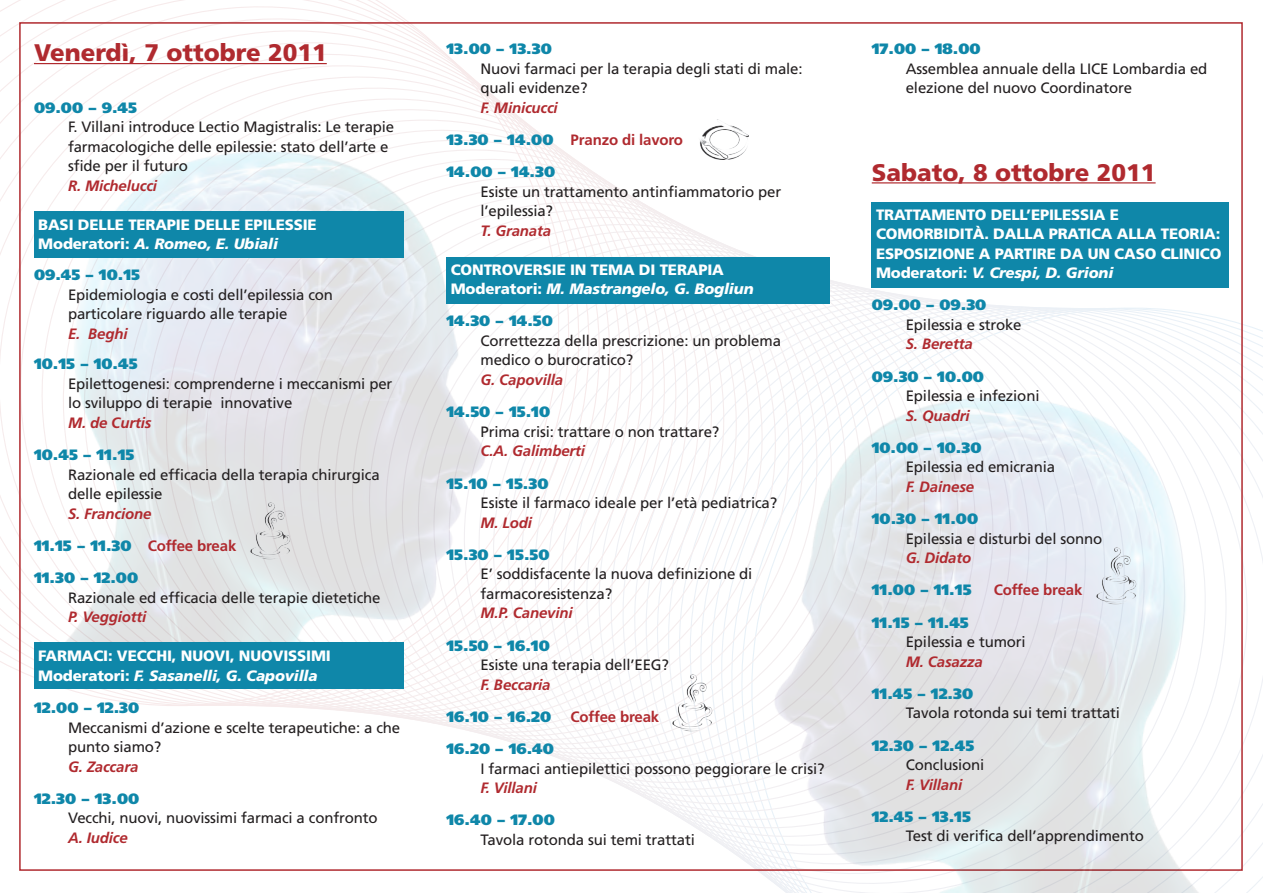
<style>
.page{position:relative;width:1263px;height:893px;background:#fff}
.page>*{position:absolute;margin:0;border:0;box-sizing:border-box;transform-origin:0 0}
.t1{font:900 24px "Frutiger";color:#b02a2f}
.t2{font:15px/19.5px "Frutiger";letter-spacing:-.01em;color:#231f20}
.t3{font:900 15px "Frutiger";color:#0f87a9}
.t4{font:italic 700 15px "Frutiger";letter-spacing:-.01em;color:#b02a2f}
.t5{font:900 15px/19.5px "Frutiger";letter-spacing:-.01em;color:#fff}
.t6{font:italic 900 15px "Frutiger";letter-spacing:-.01em;color:#fff}
.t7{font:700 15px "Frutiger";letter-spacing:-.01em;color:#b02a2f}
.s1{font-style:normal}
.s2{font-weight:700;color:#b02a2f}
.s3{font-weight:900;color:#0f87a9}
</style>
<div class="page">
<svg style="left:0;top:0;width:593px;height:741px"></svg>
<img style="left:7px;top:146px;width:520px;height:507px">
<div style="left:34px;top:212px;width:370px;height:46px;background:#0f87a9"></div>
<div style="left:34px;top:642px;width:370px;height:46px;background:#0f87a9"></div>
<div style="left:446px;top:258px;width:383px;height:46px;background:#0f87a9"></div>
<div style="left:872px;top:202px;width:357px;height:85px;background:#0f87a9"></div>
<img style="left:733px;top:392px;width:520px;height:501px">
<hr style="left:34px;top:63px;width:293px;height:1px;background:#b02a2f">
<hr style="left:872px;top:182px;width:283px;height:1px;background:#b02a2f">
<img style="left:238px;top:500px;width:63px;height:63px">
<img style="left:661px;top:671px;width:63px;height:63px">
<img style="left:1084px;top:544px;width:63px;height:63px">
<img style="left:700px;top:119px;width:48px;height:41px">
<p class="t1" style="left:34px;top:38px;width:294px">Venerdì, 7 ottobre 2011</p>
<p class="t3" style="left:34px;top:99px;width:104px">09.00 – 9.45</p>
<p class="t2" style="left:68px;top:117px;width:328px">F. Villani introduce Lectio Magistralis: Le terapie farmacologiche delle epilessie: stato dell’arte e sfide per il futuro</p>
<p class="t4" style="left:68px;top:177px;width:91px">R. Michelucci</p>
<p class="t5" style="left:38px;top:215px;width:280px">BASI DELLE TERAPIE DELLE EPILESSIE</p>
<p class="t6" style="left:38px;top:235px;width:241px"><span class="s1">Moderatori:</span> A. Romeo, E. Ubiali</p>
<p class="t3" style="left:34px;top:266px;width:108px">09.45 – 10.15</p>
<p class="t2" style="left:68px;top:285px;width:267px">Epidemiologia e costi dell’epilessia con particolare riguardo alle terapie</p>
<p class="t4" style="left:68px;top:325px;width:61px">E. Beghi</p>
<p class="t3" style="left:34px;top:355px;width:105px">10.15 – 10.45</p>
<p class="t2" style="left:68px;top:374px;width:326px">Epilettogenesi: comprenderne i meccanismi per lo sviluppo di terapie innovative</p>
<p class="t4" style="left:68px;top:414px;width:85px">M. de Curtis</p>
<p class="t3" style="left:34px;top:446px;width:102px">10.45 – 11.15</p>
<p class="t2" style="left:68px;top:465px;width:313px">Razionale ed efficacia della terapia chirurgica delle epilessie</p>
<p class="t4" style="left:68px;top:505px;width:85px">S. Francione</p>
<p class="t3" style="left:34px;top:537px;width:204px">11.15 – 11.30 <span class="s2">Coffee break</span></p>
<p class="t3" style="left:34px;top:569px;width:106px">11.30 – 12.00</p>
<p class="t2" style="left:68px;top:588px;width:314px">Razionale ed efficacia delle terapie dietetiche</p>
<p class="t4" style="left:68px;top:608px;width:80px">P. Veggiotti</p>
<p class="t5" style="left:38px;top:646px;width:294px">FARMACI: VECCHI, NUOVI, NUOVISSIMI</p>
<p class="t6" style="left:38px;top:667px;width:281px"><span class="s1">Moderatori:</span> F. Sasanelli, G. Capovilla</p>
<p class="t3" style="left:34px;top:699px;width:107px">12.00 – 12.30</p>
<p class="t2" style="left:68px;top:717px;width:334px">Meccanismi d’azione e scelte terapeutiche: a che punto siamo?</p>
<p class="t4" style="left:68px;top:757px;width:72px">G. Zaccara</p>
<p class="t3" style="left:34px;top:789px;width:107px">12.30 – 13.00</p>
<p class="t2" style="left:68px;top:808px;width:311px">Vecchi, nuovi, nuovissimi farmaci a confronto</p>
<p class="t4" style="left:68px;top:829px;width:61px">A. Iudice</p>
<p class="t3" style="left:446px;top:40px;width:107px">13.00 – 13.30</p>
<p class="t2" style="left:480px;top:59px;width:324px">Nuovi farmaci per la terapia degli stati di male: quali evidenze?</p>
<p class="t4" style="left:480px;top:99px;width:79px">F. Minicucci</p>
<p class="t7" style="left:446px;top:131px;width:238px"><span class="s3">13.30 – 14.00</span> Pranzo di lavoro</p>
<p class="t3" style="left:446px;top:163px;width:110px">14.00 – 14.30</p>
<p class="t2" style="left:480px;top:182px;width:302px">Esiste un trattamento antinfiammatorio per l’epilessia?</p>
<p class="t4" style="left:480px;top:222px;width:72px">T. Granata</p>
<p class="t5" style="left:451px;top:259px;width:275px">CONTROVERSIE IN TEMA DI TERAPIA</p>
<p class="t6" style="left:451px;top:280px;width:304px"><span class="s1">Moderatori:</span> M. Mastrangelo, G. Bogliun</p>
<p class="t3" style="left:446px;top:312px;width:108px">14.30 – 14.50</p>
<p class="t2" style="left:480px;top:331px;width:302px">Correttezza della prescrizione: un problema medico o burocratico?</p>
<p class="t4" style="left:480px;top:371px;width:84px">G. Capovilla</p>
<p class="t3" style="left:446px;top:403px;width:105px">14.50 – 15.10</p>
<p class="t2" style="left:480px;top:422px;width:240px">Prima crisi: trattare o non trattare?</p>
<p class="t4" style="left:480px;top:442px;width:106px">C.A. Galimberti</p>
<p class="t3" style="left:446px;top:474px;width:103px">15.10 – 15.30</p>
<p class="t2" style="left:480px;top:493px;width:298px">Esiste il farmaco ideale per l’età pediatrica?</p>
<p class="t4" style="left:480px;top:513px;width:53px">M. Lodi</p>
<p class="t3" style="left:446px;top:545px;width:105px">15.30 – 15.50</p>
<p class="t2" style="left:480px;top:564px;width:273px">E’ soddisfacente la nuova definizione di farmacoresistenza?</p>
<p class="t4" style="left:480px;top:604px;width:94px">M.P. Canevini</p>
<p class="t3" style="left:446px;top:636px;width:105px">15.50 – 16.10</p>
<p class="t2" style="left:480px;top:655px;width:190px">Esiste una terapia dell’EEG?</p>
<p class="t4" style="left:480px;top:675px;width:71px">F. Beccaria</p>
<p class="t3" style="left:446px;top:707px;width:106px">16.10 – 16.20</p>
<p class="t7" style="left:571px;top:708px;width:90px">Coffee break</p>
<p class="t3" style="left:446px;top:740px;width:109px">16.20 – 16.40</p>
<p class="t2" style="left:480px;top:758px;width:345px">I farmaci antiepilettici possono peggiorare le crisi?</p>
<p class="t4" style="left:480px;top:779px;width:58px">F. Villani</p>
<p class="t3" style="left:446px;top:811px;width:110px">16.40 – 17.00</p>
<p class="t2" style="left:480px;top:830px;width:216px">Tavola rotonda sui temi trattati</p>
<p class="t3" style="left:872px;top:40px;width:110px">17.00 – 18.00</p>
<p class="t2" style="left:906px;top:59px;width:303px">Assemblea annuale della LICE Lombardia ed elezione del nuovo Coordinatore</p>
<p class="t1" style="left:872px;top:158px;width:285px">Sabato, 8 ottobre 2011</p>
<p class="t5" style="left:876px;top:204px;width:346px">TRATTAMENTO DELL’EPILESSIA E<br>COMORBIDITÀ. DALLA PRATICA ALLA TEORIA:</p>
<p class="t5" style="left:876px;top:243px;width:347px">ESPOSIZIONE A PARTIRE DA UN CASO CLINICO</p>
<p class="t6" style="left:876px;top:264px;width:239px"><span class="s1">Moderatori:</span> V. Crespi, D. Grioni</p>
<p class="t3" style="left:872px;top:296px;width:116px">09.00 – 09.30</p>
<p class="t2" style="left:906px;top:315px;width:117px">Epilessia e stroke</p>
<p class="t4" style="left:906px;top:335px;width:69px">S. Beretta</p>
<p class="t3" style="left:872px;top:367px;width:114px">09.30 – 10.00</p>
<p class="t2" style="left:906px;top:386px;width:135px">Epilessia e infezioni</p>
<p class="t4" style="left:906px;top:406px;width:65px">S. Quadri</p>
<p class="t3" style="left:872px;top:438px;width:111px">10.00 – 10.30</p>
<p class="t2" style="left:906px;top:457px;width:151px">Epilessia ed emicrania</p>
<p class="t4" style="left:906px;top:478px;width:70px">F. Dainese</p>
<p class="t3" style="left:872px;top:510px;width:108px">10.30 – 11.00</p>
<p class="t2" style="left:906px;top:528px;width:198px">Epilessia e disturbi del sonno</p>
<p class="t4" style="left:906px;top:549px;width:67px">G. Didato</p>
<p class="t3" style="left:872px;top:581px;width:101px">11.00 – 11.15</p>
<p class="t7" style="left:994px;top:581px;width:90px">Coffee break</p>
<p class="t3" style="left:872px;top:613px;width:99px">11.15 – 11.45</p>
<p class="t2" style="left:906px;top:632px;width:121px">Epilessia e tumori</p>
<p class="t4" style="left:906px;top:652px;width:78px">M. Casazza</p>
<p class="t3" style="left:872px;top:684px;width:103px">11.45 – 12.30</p>
<p class="t2" style="left:906px;top:703px;width:216px">Tavola rotonda sui temi trattati</p>
<p class="t3" style="left:872px;top:736px;width:104px">12.30 – 12.45</p>
<p class="t2" style="left:906px;top:755px;width:80px">Conclusioni</p>
<p class="t4" style="left:906px;top:776px;width:58px">F. Villani</p>
<p class="t3" style="left:872px;top:807px;width:101px">12.45 – 13.15</p>
<p class="t2" style="left:906px;top:826px;width:240px">Test di verifica dell’apprendimento</p>
</div>
